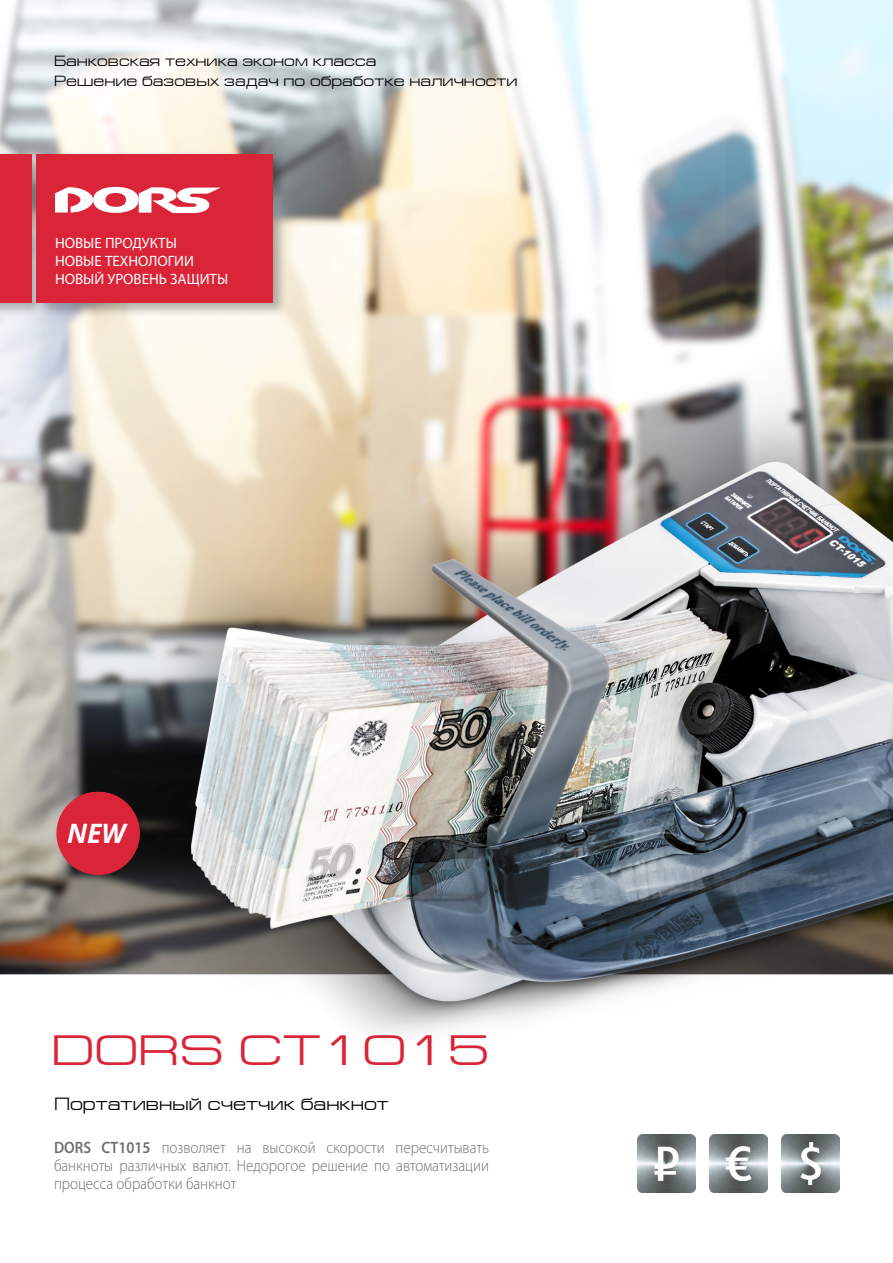
<style>
.page{position:relative;width:893px;height:1263px;background:#fff}
.page>*{position:absolute;margin:0;border:0;box-sizing:border-box;transform-origin:0 0}
.t1{font:43.2px "Europe Ext";color:#da2438;scale:1.11 1}
.t2{font:italic 700 26.7px "Noto Sans";color:#fff}
.t3{font:18px "Europe Ext";color:#000}
.t4{font:300 16.5px/18px "Myriad Pro";color:#707070;text-align:justify;scale:.91 1}
.t5{font:15px/19.8px "Europe Ext";color:#000}
.t6{font:15px/18px "Myriad Pro";color:#fff}
.s1{font-weight:600}
</style>
<div class="page">
<img style="left:0;top:0;width:893px;height:1191px">
<div style="left:0;top:151px;width:46px;height:167px;background:#000;opacity:.3"></div>
<div style="left:0;top:154px;width:31px;height:149px;background:#da2438"></div>
<div style="left:34px;top:151px;width:254px;height:167px;background:#000;opacity:.3"></div>
<div style="left:37px;top:154px;width:236px;height:149px;background:#da2438"></div>
<svg style="left:55px;top:187px;width:166px;height:26px"></svg>
<svg style="left:56px;top:791px;width:84px;height:84px;background:#ba2d3c"></svg>
<img style="left:781px;top:1135px;width:58px;height:58px">
<img style="left:709px;top:1135px;width:58px;height:58px">
<img style="left:637px;top:1135px;width:58px;height:58px">
<p class="t5" style="left:54px;top:51px;width:465px">Банковская техника эконом класса<br>Решение базовых задач по обработке наличности</p>
<p class="t6" style="left:55px;top:234px;width:175px">НОВЫЕ ПРОДУКТЫ<br>НОВЫЕ ТЕХНОЛОГИИ<br>НОВЫЙ УРОВЕНЬ ЗАЩИТЫ</p>
<h2 class="t2" style="left:67px;top:818px;width:60px">NEW</h2>
<h1 class="t1" style="left:51px;top:1026px;width:396px">DORS CT1015</h1>
<p class="t3" style="left:54px;top:1094px;width:336px">Портативный счетчик банкнот</p>
<p class="t4" style="left:54px;top:1139px;width:480px"><span class="s1">DORS CT1015</span> позволяет на высокой скорости пересчитывать банкноты различных валют. Недорогое решение по автоматизации процесса обработки банкнот</p>
</div>
